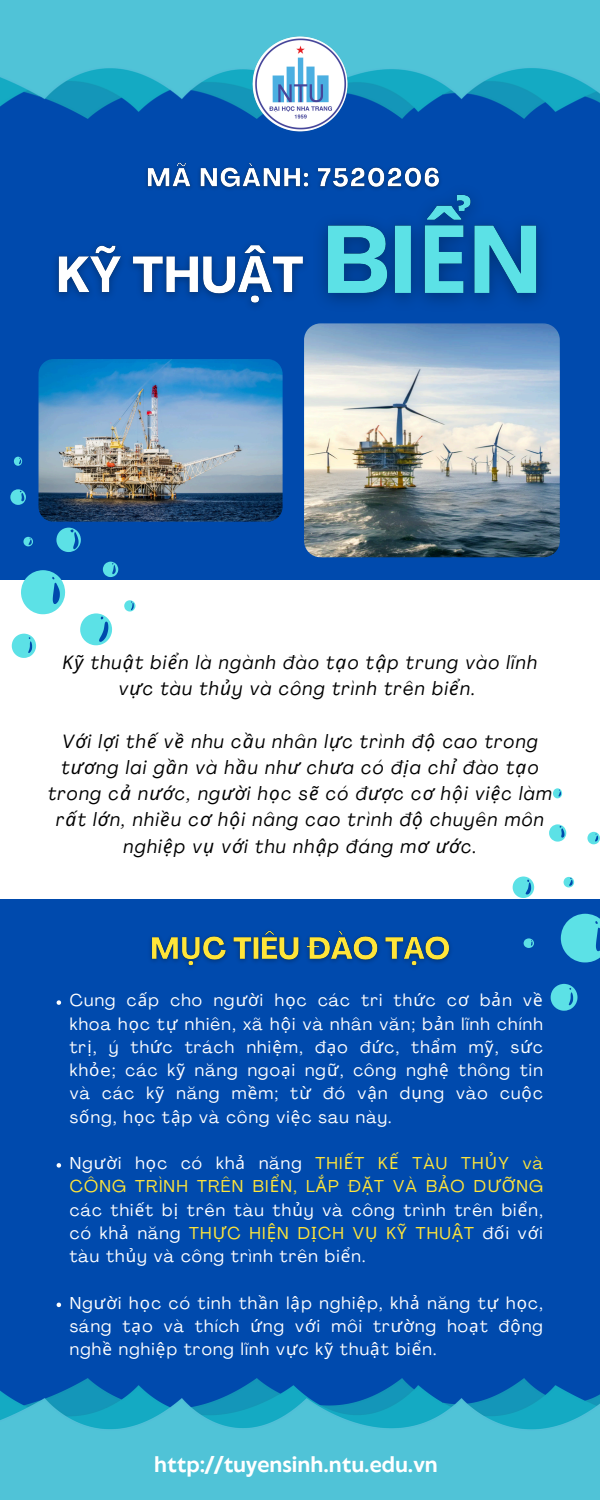
<style>
.page{position:relative;width:600px;height:1500px;background:#fff}
.page>*{position:absolute;margin:0;border:0;box-sizing:border-box;transform-origin:0 0}
.t1{font:700 20px "Klein Text";color:#fff}
.t2{font:italic 19px/26.2px "Agrandir";letter-spacing:.07em;color:#000;text-align:center}
.t3{font:17px/23.2px "Agrandir";letter-spacing:.07em;color:#fff;text-align:justify}
.s1{font-family:"Noto Sans"}
.s2{color:#ffe53a}
.s3{font-family:"Noto Sans";color:#ffe53a}
</style>
<div class="page">
<div style="left:0;top:43px;width:600px;height:537px;background:#004aad"></div>
<div style="left:0;top:900px;width:600px;height:514px;background:#004aad"></div>
<img style="left:0;top:1379px;width:600px;height:121px">
<img style="left:0;top:0;width:600px;height:119px">
<svg style="left:513px;top:788px;width:87px;height:223px"></svg>
<svg style="left:10px;top:457px;width:125px;height:201px"></svg>
<img style="left:251px;top:35px;width:98px;height:97px">
<img style="left:304px;top:323px;width:256px;height:234px;border-radius:16px">
<img style="left:39px;top:359px;width:243px;height:163px;border-radius:15px">
<img style="left:146px;top:162px;width:293px;height:28px">
<img style="left:55px;top:244px;width:249px;height:63px">
<img style="left:304px;top:174px;width:239px;height:129px">
<svg style="left:57px;top:1000px;width:4px;height:5px"></svg>
<svg style="left:57px;top:1163px;width:4px;height:5px"></svg>
<svg style="left:57px;top:1303px;width:4px;height:4px"></svg>
<img style="left:150px;top:930px;width:301px;height:38px">
<h6 class="t2" style="left:63px;top:651px;width:476px">K<span class="s1">ỹ</span> thu<span class="s1">ậ</span>t bi<span class="s1">ể</span>n là ngành đào t<span class="s1">ạ</span>o t<span class="s1">ậ</span>p trung vào lĩnh v<span class="s1">ự</span>c tàu th<span class="s1">ủ</span>y và công trình trên bi<span class="s1">ể</span>n.</h6>
<h6 class="t2" style="left:48px;top:730px;width:505px">V<span class="s1">ớ</span>i l<span class="s1">ợ</span>i th<span class="s1">ế</span> v<span class="s1">ề</span> nhu c<span class="s1">ầ</span>u nhân l<span class="s1">ự</span>c trình đ<span class="s1">ộ</span> cao trong t<span class="s1">ươ</span>ng lai g<span class="s1">ầ</span>n và h<span class="s1">ầ</span>u nh<span class="s1">ư</span> ch<span class="s1">ư</span>a có đ<span class="s1">ị</span>a ch<span class="s1">ỉ</span> đào t<span class="s1">ạ</span>o trong c<span class="s1">ả</span> n<span class="s1">ướ</span>c, ng<span class="s1">ườ</span>i h<span class="s1">ọ</span>c s<span class="s1">ẽ</span> có đ<span class="s1">ượ</span>c c<span class="s1">ơ</span> h<span class="s1">ộ</span>i vi<span class="s1">ệ</span>c làm r<span class="s1">ấ</span>t l<span class="s1">ớ</span>n, nhi<span class="s1">ề</span>u c<span class="s1">ơ</span> h<span class="s1">ộ</span>i nâng cao trình đ<span class="s1">ộ</span> chuyên môn nghi<span class="s1">ệ</span>p v<span class="s1">ụ</span> v<span class="s1">ớ</span>i thu nh<span class="s1">ậ</span>p đáng m<span class="s1">ơ ướ</span>c.</h6>
<p class="t3" style="left:70px;top:991px;width:475px">Cung c<span class="s1">ấ</span>p cho ng<span class="s1">ườ</span>i h<span class="s1">ọ</span>c các tri th<span class="s1">ứ</span>c c<span class="s1">ơ</span> b<span class="s1">ả</span>n v<span class="s1">ề </span>khoa h<span class="s1">ọ</span>c t<span class="s1">ự</span> nhiên, xã h<span class="s1">ộ</span>i và nhân văn; b<span class="s1">ả</span>n lĩnh chính tr<span class="s1">ị</span>, ý th<span class="s1">ứ</span>c trách nhi<span class="s1">ệ</span>m, đ<span class="s1">ạ</span>o đ<span class="s1">ứ</span>c, th<span class="s1">ẩ</span>m m<span class="s1">ỹ</span>, s<span class="s1">ứ</span>c kh<span class="s1">ỏ</span>e; các k<span class="s1">ỹ</span> năng ngo<span class="s1">ạ</span>i ng<span class="s1">ữ</span>, công ngh<span class="s1">ệ</span> thông tin và các k<span class="s1">ỹ</span> năng m<span class="s1">ề</span>m; t<span class="s1">ừ</span> đó v<span class="s1">ậ</span>n d<span class="s1">ụ</span>ng vào cu<span class="s1">ộ</span>c s<span class="s1">ố</span>ng, h<span class="s1">ọ</span>c t<span class="s1">ậ</span>p và công vi<span class="s1">ệ</span>c sau này.</p>
<p class="t3" style="left:70px;top:1153px;width:475px">Ng<span class="s1">ườ</span>i h<span class="s1">ọ</span>c có kh<span class="s1">ả</span> năng <span class="s2">THI</span><span class="s3">Ế</span><span class="s2">T K</span><span class="s3">Ế</span> <span class="s2">TÀU TH</span><span class="s3">Ủ</span><span class="s2">Y và CÔNG TRÌNH TRÊN BI</span><span class="s3">Ể</span><span class="s2">N, L</span><span class="s3">Ắ</span><span class="s2">P Đ</span><span class="s3">Ặ</span><span class="s2">T VÀ B</span><span class="s3">Ả</span><span class="s2">O D</span><span class="s3">ƯỠ</span><span class="s2">NG </span>các thi<span class="s1">ế</span>t b<span class="s1">ị</span> trên tàu th<span class="s1">ủ</span>y và công trình trên bi<span class="s1">ể</span>n, có kh<span class="s1">ả</span> năng <span class="s2">TH</span><span class="s3">Ự</span><span class="s2">C HI</span><span class="s3">Ệ</span><span class="s2">N D</span><span class="s3">Ị</span><span class="s2">CH V</span><span class="s3">Ụ</span> <span class="s2">K</span><span class="s3">Ỹ</span> <span class="s2">THU</span><span class="s3">Ậ</span><span class="s2">T</span> đ<span class="s1">ố</span>i v<span class="s1">ớ</span>i tàu th<span class="s1">ủ</span>y và công trình trên bi<span class="s1">ể</span>n.</p>
<p class="t3" style="left:70px;top:1293px;width:475px">Ng<span class="s1">ườ</span>i h<span class="s1">ọ</span>c có tinh th<span class="s1">ầ</span>n l<span class="s1">ậ</span>p nghi<span class="s1">ệ</span>p, kh<span class="s1">ả</span> năng t<span class="s1">ự</span> h<span class="s1">ọ</span>c, sáng t<span class="s1">ạ</span>o và thích <span class="s1">ứ</span>ng v<span class="s1">ớ</span>i môi tr<span class="s1">ườ</span>ng ho<span class="s1">ạ</span>t đ<span class="s1">ộ</span>ng ngh<span class="s1">ề</span> nghi<span class="s1">ệ</span>p trong lĩnh v<span class="s1">ự</span>c k<span class="s1">ỹ</span> thu<span class="s1">ậ</span>t bi<span class="s1">ể</span>n.</p>
<p class="t1" style="left:154px;top:1454px;width:285px">http://tuyensinh.ntu.edu.vn</p>
</div>
